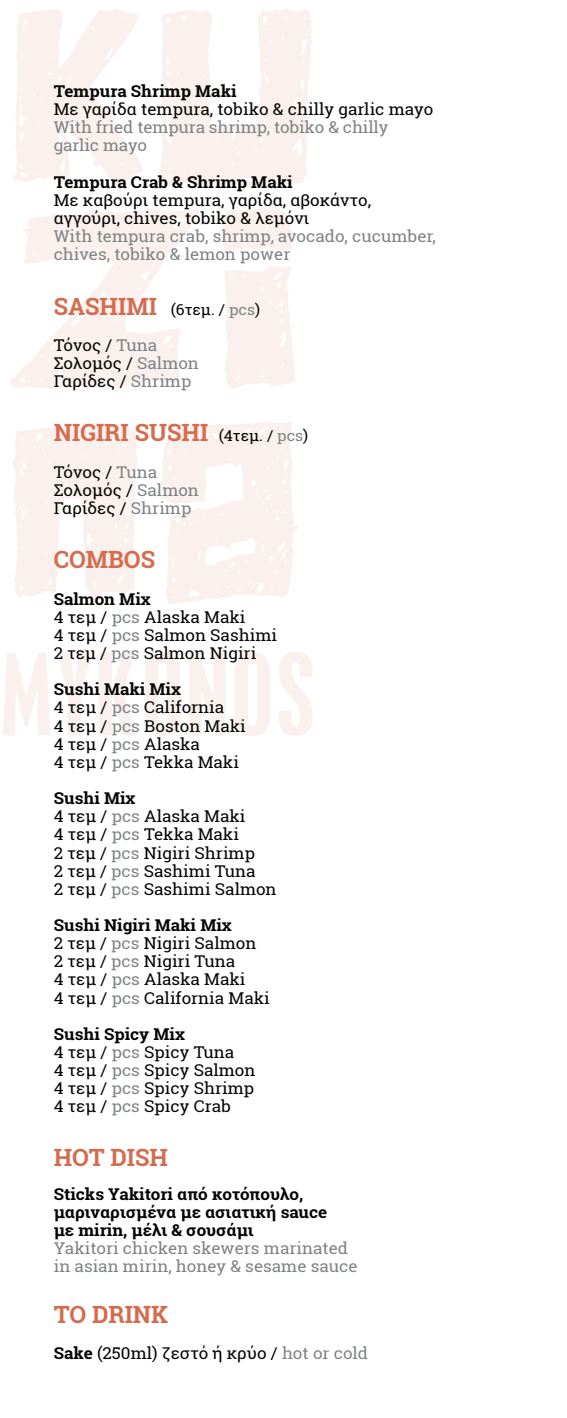
<style>
.page{position:relative;width:567px;height:1418px;background:#fff}
.page>*{position:absolute;margin:0;border:0;box-sizing:border-box;transform-origin:0 0}
.t1{font:700 23.75px "Roboto Slab";color:#d46d4f}
.t2{font:16.25px/18.1px "Roboto Slab";color:#040503;scale:1.05 1}
.t3{font:16.25px/18.1px "Roboto Slab";color:#808385;scale:1.05 1}
.t4{font:700 16.25px/18.1px "Roboto Slab";color:#040503;scale:1.05 1}
.t5{font:15px "Roboto Slab";color:#040503;scale:1.05 1}
.s1{font-weight:700;font-size:23.75px;color:#d46d4f}
.s2{color:#808385}
.s3{font-weight:400;font-size:15px;color:#040503}
.s4{font-weight:400;font-size:15px;color:#808385}
.s5{font-weight:700}
</style>
<div class="page">
<svg style="left:14px;top:8px;width:129px;height:180px"></svg>
<svg style="left:160px;top:8px;width:152px;height:180px"></svg>
<svg style="left:10px;top:208px;width:189px;height:181px;fill:#faf0ed"></svg>
<svg style="left:220px;top:209px;width:75px;height:180px"></svg>
<svg style="left:13px;top:422px;width:124px;height:179px"></svg>
<svg style="left:161px;top:422px;width:138px;height:182px"></svg>
<svg style="left:3px;top:652px;width:310px;height:84px"></svg>
<p class="t4" style="left:54px;top:82px;width:176px">Tempura Shrimp Maki</p>
<p class="t2" style="left:54px;top:100px;width:363px">Mε γαρίδα tempura, tobiko &amp; chilly garlic mayo</p>
<p class="t3" style="left:54px;top:118px;width:320px">With fried tempura shrimp, tobiko &amp; chilly garlic mayo</p>
<p class="t4" style="left:54px;top:172px;width:229px">Tempura Crab &amp; Shrimp Maki</p>
<p class="t2" style="left:54px;top:190px;width:304px">Mε καβούρι tempura, γαρίδα, αβοκάντο, αγγούρι, chives, tobiko &amp; λεμόνι</p>
<p class="t3" style="left:54px;top:227px;width:366px">With tempura crab, shrimp, avocado, cucumber, chives, tobiko &amp; lemon power</p>
<p class="t5" style="left:54px;top:299px;width:198px"><span class="s1">SASHIMI</span> (6τεμ. / <span class="s2">pcs</span>)</p>
<p class="t2" style="left:54px;top:335px;width:140px">Τόνος / <span class="s2">Tuna<br></span>Σολομός / <span class="s2">Salmon<br></span>Γαρίδες / <span class="s2">Shrimp</span></p>
<h1 class="t1" style="left:54px;top:416px;width:256px">NIGIRI SUSHI <span class="s3">(4τεμ. /</span> <span class="s4">pcs</span><span class="s3">)</span></h1>
<p class="t2" style="left:54px;top:462px;width:140px">Τόνος / <span class="s2">Tuna<br></span>Σολομός / <span class="s2">Salmon<br></span>Γαρίδες / <span class="s2">Shrimp</span></p>
<h1 class="t1" style="left:54px;top:543px;width:103px">COMBOS</h1>
<p class="t2" style="left:54px;top:589px;width:214px"><span class="s5">Salmon Mix<br></span>4 τεμ / <span class="s2">pcs</span> Alaska Maki<br>4 τεμ / <span class="s2">pcs</span> Salmon Sashimi<br>2 τεμ / <span class="s2">pcs</span> Salmon Nigiri</p>
<p class="t2" style="left:54px;top:680px;width:184px"><span class="s5">Sushi Maki Mix<br></span>4 τεμ / <span class="s2">pcs</span> California<br>4 τεμ / <span class="s2">pcs</span> Boston Maki<br>4 τεμ / <span class="s2">pcs</span> Alaska<br>4 τεμ / <span class="s2">pcs</span> Tekka Maki</p>
<p class="t2" style="left:54px;top:788px;width:214px"><span class="s5">Sushi Mix<br></span>4 τεμ / <span class="s2">pcs</span> Alaska Maki<br>4 τεμ / <span class="s2">pcs</span> Tekka Maki<br>2 τεμ / <span class="s2">pcs</span> Nigiri Shrimp<br>2 τεμ / <span class="s2">pcs</span> Sashimi Tuna<br>2 τεμ / <span class="s2">pcs</span> Sashimi Salmon</p>
<p class="t2" style="left:54px;top:915px;width:207px"><span class="s5">Sushi Nigiri Maki Mix<br></span>2 τεμ / <span class="s2">pcs</span> Nigiri Salmon<br>2 τεμ / <span class="s2">pcs</span> Nigiri Tuna<br>4 τεμ / <span class="s2">pcs</span> Alaska Maki<br>4 τεμ / <span class="s2">pcs</span> California Maki</p>
<p class="t2" style="left:54px;top:1024px;width:194px"><span class="s5">Sushi Spicy Mix<br></span>4 τεμ / <span class="s2">pcs</span> Spicy Tuna<br>4 τεμ / <span class="s2">pcs</span> Spicy Salmon<br>4 τεμ / <span class="s2">pcs</span> Spicy Shrimp<br>4 τεμ / <span class="s2">pcs</span> Spicy Crab</p>
<h1 class="t1" style="left:54px;top:1140px;width:116px">HOT DISH</h1>
<p class="t4" style="left:54px;top:1184px;width:262px">Sticks Yakitori από κοτόπουλο, μαριναρισμένα με ασιατική sauce με mirin, μέλι &amp; σουσάμι</p>
<p class="t3" style="left:54px;top:1238px;width:291px">Yakitori chicken skewers marinated in asian mirin, honey &amp; sesame sauce</p>
<h1 class="t1" style="left:54px;top:1298px;width:116px">TO DRINK</h1>
<p class="t2" style="left:54px;top:1343px;width:301px"><span class="s5">Sake</span> (250ml) ζεστό ή κρύο / <span class="s2">hot or cold</span></p>
</div>
